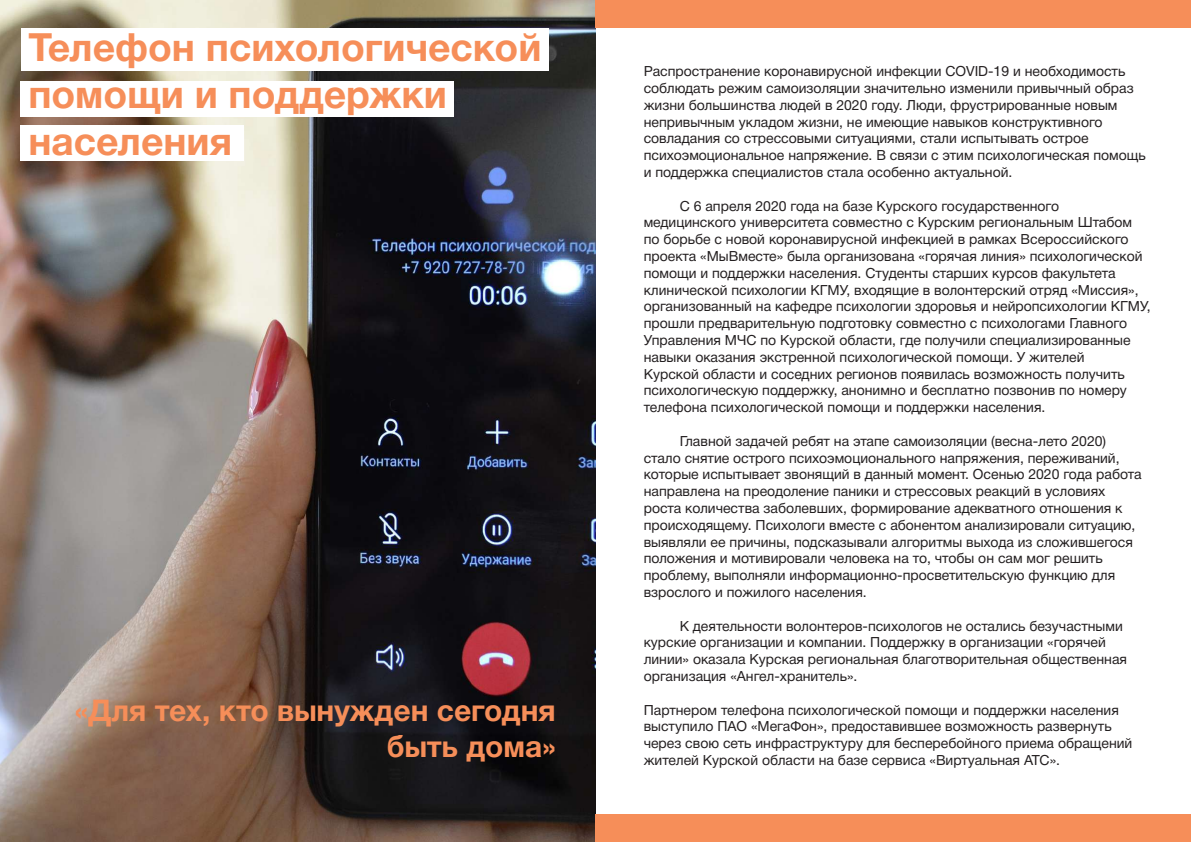
<style>
.page{position:relative;width:1191px;height:842px;background:#fff}
.page>*{position:absolute;margin:0;border:0;box-sizing:border-box;transform-origin:0 0}
.t1{font:39px/46.8px "Helvetica 7 Bold";color:#f68e59}
.t2{font:30px/36px "Helvetica 7 Bold";color:#f68e59;text-align:right}
.t3{font:14px/16.8px "Helvetica 5 Normal";color:#231f20}
</style>
<div class="page">
<img style="left:0;top:0;width:595px;height:842px">
<div style="left:21px;top:28px;width:528px;height:43px;background:#fff"></div>
<div style="left:20px;top:125px;width:223px;height:36px;background:#fff"></div>
<div style="left:20px;top:81px;width:434px;height:35px;background:#fff"></div>
<div style="left:595px;top:1px;width:596px;height:27px;background:#f68e59"></div>
<div style="left:595px;top:814px;width:596px;height:28px;background:#f68e59"></div>
<h1 class="t1" style="left:28px;top:27px;width:515px">Телефон психологической помощи и поддержки населения</h1>
<h2 class="t2" style="left:75px;top:695px;width:482px">«Для тех, кто вынужден сегодня быть дома»</h2>
<p class="t3" style="left:643px;top:64px;width:503px">Распространение коронавирусной инфекции COVID-19 и необходимость соблюдать режим самоизоляции значительно изменили привычный образ жизни большинства людей в 2020 году. Люди, фрустрированные новым непривычным укладом жизни, не имеющие навыков конструктивного совладания со стрессовыми ситуациями, стали испытывать острое психоэмоциональное напряжение. В связи с этим психологическая помощь и поддержка специалистов стала особенно актуальной.</p>
<p class="t3" style="left:643px;top:198px;width:508px;text-indent:36px">С 6 апреля 2020 года на базе Курского государственного медицинского университета совместно с Курским региональным Штабом по борьбе с новой коронавирусной инфекцией в рамках Всероссийского проекта «МыВместе» была организована «горячая линия» психологической помощи и поддержки населения. Студенты старших курсов факультета клинической психологии КГМУ, входящие в волонтерский отряд «Миссия», организованный на кафедре психологии здоровья и нейропсихологии КГМУ, прошли предварительную подготовку совместно с психологами Главного Управления МЧС по Курской области, где получили специализированные навыки оказания экстренной психологической помощи. У жителей<br>Курской области и соседних регионов появилась возможность получить психологическую поддержку, анонимно и бесплатно позвонив по номеру телефона психологической помощи и поддержки населения.</p>
<p class="t3" style="left:643px;top:434px;width:499px;text-indent:36px">Главной задачей ребят на этапе самоизоляции (весна-лето 2020) стало снятие острого психоэмоционального напряжения, переживаний, которые испытывает звонящий в данный момент. Осенью 2020 года работа направлена на преодоление паники и стрессовых реакций в условиях роста количества заболевших, формирование адекватного отношения к происходящему. Психологи вместе с абонентом анализировали ситуацию, выявляли ее причины, подсказывали алгоритмы выхода из сложившегося положения и мотивировали человека на то, чтобы он сам мог решить проблему, выполняли информационно-просветительскую функцию для взрослого и пожилого населения.</p>
<p class="t3" style="left:643px;top:618px;width:485px;text-indent:36px">К деятельности волонтеров-психологов не остались безучастными курские организации и компании. Поддержку в организации «горячей линии» оказала Курская региональная благотворительная общественная организация «Ангел-хранитель».</p>
<p class="t3" style="left:643px;top:702px;width:490px">Партнером телефона психологической помощи и поддержки населения выступило ПАО «МегаФон», предоставившее возможность развернуть через свою сеть инфраструктуру для бесперебойного приема обращений жителей Курской области на базе сервиса «Виртуальная АТС».</p>
</div>
